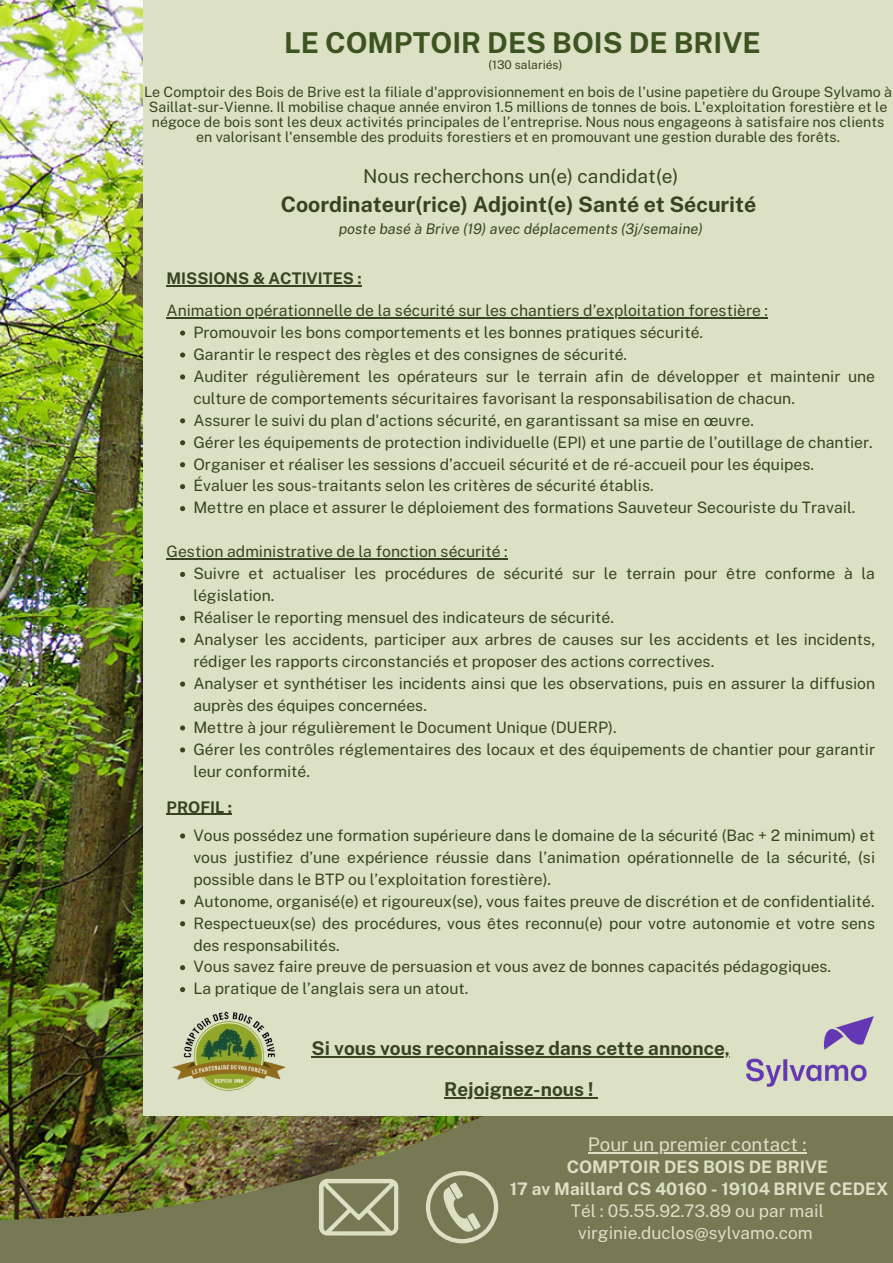
<style>
.page{position:relative;width:893px;height:1263px;background:#777854}
.page>*{position:absolute;margin:0;border:0;box-sizing:border-box;transform-origin:0 0}
.t1{font:700 28.8px "Public Sans";color:#3d5421}
.t2{font:700 21.38px "Public Sans";color:#384420}
.t3{font:19.12px "Public Sans";color:#384420}
.t4{font:700 19.05px "Public Sans";color:#384420}
.t5{font:18.75px "Public Sans";color:#dce1c6}
.t6{font:700 17.25px/21.9px "Public Sans";color:#dce1c6;text-align:center}
.t7{font:700 16.05px "Public Sans";color:#384420}
.t8{font:15.75px/21.9px "Public Sans";color:#384420}
.t9{font:italic 14.62px "Public Sans";color:#384420}
.t10{font:14.25px/15.1px "Public Sans";color:#384420;text-align:center}
.t11{font:12px "Public Sans";color:#384420}
.s1{font-weight:400}
</style>
<div class="page">
<img style="left:0;top:0;width:807px;height:1220px">
<div style="left:143px;top:0;width:750px;height:1116px;background:#dce1c6"></div>
<svg style="left:426px;top:1171px;width:72px;height:72px"></svg>
<hr style="left:167px;top:285px;width:195px;height:2px;background:#384420">
<hr style="left:178px;top:317px;width:590px;height:1px;background:#384420">
<svg style="left:180px;top:330px;width:5px;height:6px"></svg>
<svg style="left:180px;top:352px;width:5px;height:5px"></svg>
<svg style="left:180px;top:374px;width:5px;height:5px"></svg>
<svg style="left:180px;top:418px;width:5px;height:5px"></svg>
<svg style="left:180px;top:440px;width:5px;height:5px"></svg>
<svg style="left:180px;top:462px;width:5px;height:5px"></svg>
<svg style="left:180px;top:484px;width:5px;height:5px"></svg>
<svg style="left:180px;top:506px;width:5px;height:5px"></svg>
<hr style="left:167px;top:558px;width:341px;height:1px;background:#384420">
<svg style="left:180px;top:572px;width:5px;height:5px"></svg>
<svg style="left:180px;top:616px;width:5px;height:5px"></svg>
<svg style="left:180px;top:638px;width:5px;height:5px"></svg>
<svg style="left:180px;top:681px;width:5px;height:6px"></svg>
<svg style="left:180px;top:725px;width:5px;height:5px"></svg>
<svg style="left:180px;top:747px;width:5px;height:5px"></svg>
<hr style="left:167px;top:814px;width:65px;height:1px;background:#384420">
<svg style="left:180px;top:833px;width:5px;height:5px"></svg>
<svg style="left:180px;top:899px;width:5px;height:5px"></svg>
<svg style="left:180px;top:921px;width:5px;height:5px"></svg>
<svg style="left:180px;top:965px;width:5px;height:5px"></svg>
<svg style="left:180px;top:987px;width:5px;height:5px"></svg>
<hr style="left:312px;top:1056px;width:418px;height:2px;background:#384420">
<hr style="left:444px;top:1097px;width:149px;height:1px;background:#384420">
<img style="left:172px;top:1011px;width:114px;height:80px">
<img style="left:746px;top:1017px;width:128px;height:69px">
<svg style="left:319px;top:1179px;width:79px;height:56px"></svg>
<hr style="left:588px;top:1152px;width:218px;height:1px;background:#dce1c6">
<p class="t1" style="left:284px;top:26px;width:478px">LE COMPTOIR DES BOIS DE BRIVE</p>
<p class="t11" style="left:488px;top:57px;width:75px">(130 salariés)</p>
<p class="t10" style="left:144px;top:84px;width:749px">Le Comptoir des Bois de Brive est la filiale d'approvisionnement en bois de l'usine papetière du Groupe Sylvamo à Saillat-sur-Vienne. Il mobilise chaque année environ 1.5 millions de tonnes de bois. L'exploitation forestière et le négoce de bois sont les deux activités principales de l’entreprise. Nous nous engageons à satisfaire nos clients en valorisant l'ensemble des produits forestiers et en promouvant une gestion durable des forêts.</p>
<h3 class="t3" style="left:363px;top:164px;width:317px">Nous recherchons un(e) candidat(e)</h3>
<h3 class="t2" style="left:281px;top:191px;width:477px">Coordinateur(rice) Adjoint(e) Santé et Sécurité</h3>
<h3 class="t9" style="left:339px;top:220px;width:366px">poste basé à Brive (19) avec déplacements (3j/semaine)</h3>
<h1 class="t7" style="left:167px;top:269px;width:197px">MISSIONS &amp; ACTIVITES :</h1>
<p class="t8" style="left:167px;top:299px;width:603px">Animation opérationnelle de la sécurité sur les chantiers d’exploitation forestière :</p>
<h5 class="t8" style="left:193px;top:321px;width:511px">Promouvoir les bons comportements et les bonnes pratiques sécurité.</h5>
<h4 class="t8" style="left:193px;top:343px;width:435px">Garantir le respect des règles et des consignes de sécurité.</h4>
<h5 class="t8" style="left:193px;top:365px;width:683px">Auditer régulièrement les opérateurs sur le terrain afin de développer et maintenir une culture de comportements sécuritaires favorisant la responsabilisation de chacun.</h5>
<p class="t8" style="left:193px;top:409px;width:562px">Assurer le suivi du plan d'actions sécurité, en garantissant sa mise en œuvre.</p>
<p class="t8" style="left:193px;top:431px;width:681px">Gérer les équipements de protection individuelle (EPI) et une partie de l’outillage de chantier.</p>
<p class="t8" style="left:193px;top:453px;width:622px">Organiser et réaliser les sessions d’accueil sécurité et de ré-accueil pour les équipes.</p>
<p class="t8" style="left:193px;top:475px;width:462px">Évaluer les sous-traitants selon les critères de sécurité établis.</p>
<p class="t8" style="left:193px;top:497px;width:663px">Mettre en place et assurer le déploiement des formations Sauveteur Secouriste du Travail.</p>
<p class="t8" style="left:167px;top:541px;width:343px">Gestion administrative de la fonction sécurité :</p>
<p class="t8" style="left:193px;top:562px;width:683px">Suivre et actualiser les procédures de sécurité sur le terrain pour être conforme à la législation.</p>
<p class="t8" style="left:193px;top:606px;width:422px">Réaliser le reporting mensuel des indicateurs de sécurité.</p>
<h5 class="t8" style="left:193px;top:628px;width:683px">Analyser les accidents, participer aux arbres de causes sur les accidents et les incidents, rédiger les rapports circonstanciés et proposer des actions correctives.</h5>
<p class="t8" style="left:193px;top:672px;width:683px">Analyser et synthétiser les incidents ainsi que les observations, puis en assurer la diffusion auprès des équipes concernées.</p>
<p class="t8" style="left:193px;top:716px;width:425px">Mettre à jour régulièrement le Document Unique (DUERP).</p>
<p class="t8" style="left:193px;top:738px;width:683px">Gérer les contrôles réglementaires des locaux et des équipements de chantier pour garantir leur conformité.</p>
<p class="t7" style="left:167px;top:797px;width:67px">PROFIL :</p>
<p class="t8" style="left:193px;top:824px;width:683px;text-align:justify">Vous possédez une formation supérieure dans le domaine de la sécurité (Bac + 2 minimum) et vous justifiez d’une expérience réussie dans l’animation opérationnelle de la sécurité, (si possible dans le BTP ou l’exploitation forestière).</p>
<p class="t8" style="left:193px;top:890px;width:683px">Autonome, organisé(e) et rigoureux(se), vous faites preuve de discrétion et de confidentialité.</p>
<h4 class="t8" style="left:193px;top:912px;width:683px">Respectueux(se) des procédures, vous êtes reconnu(e) pour votre autonomie et votre sens des responsabilités.</h4>
<p class="t8" style="left:193px;top:956px;width:639px">Vous savez faire preuve de persuasion et vous avez de bonnes capacités pédagogiques.</p>
<p class="t8" style="left:193px;top:978px;width:276px">La pratique de l’anglais sera un atout.</p>
<p class="t4" style="left:312px;top:1037px;width:420px">Si vous vous reconnaissez dans cette annonce,</p>
<p class="t4" style="left:444px;top:1077px;width:151px">Rejoignez-nous !</p>
<h2 class="t5" style="left:588px;top:1133px;width:220px">Pour un premier contact :</h2>
<h2 class="t6" style="left:510px;top:1156px;width:380px">COMPTOIR DES BOIS DE BRIVE<br>17 av Maillard CS 40160 - 19104 BRIVE CEDEX<br><span class="s1">Tél : 05.55.92.73.89 ou par mail virginie.duclos@sylvamo.com</span></h2>
</div>
